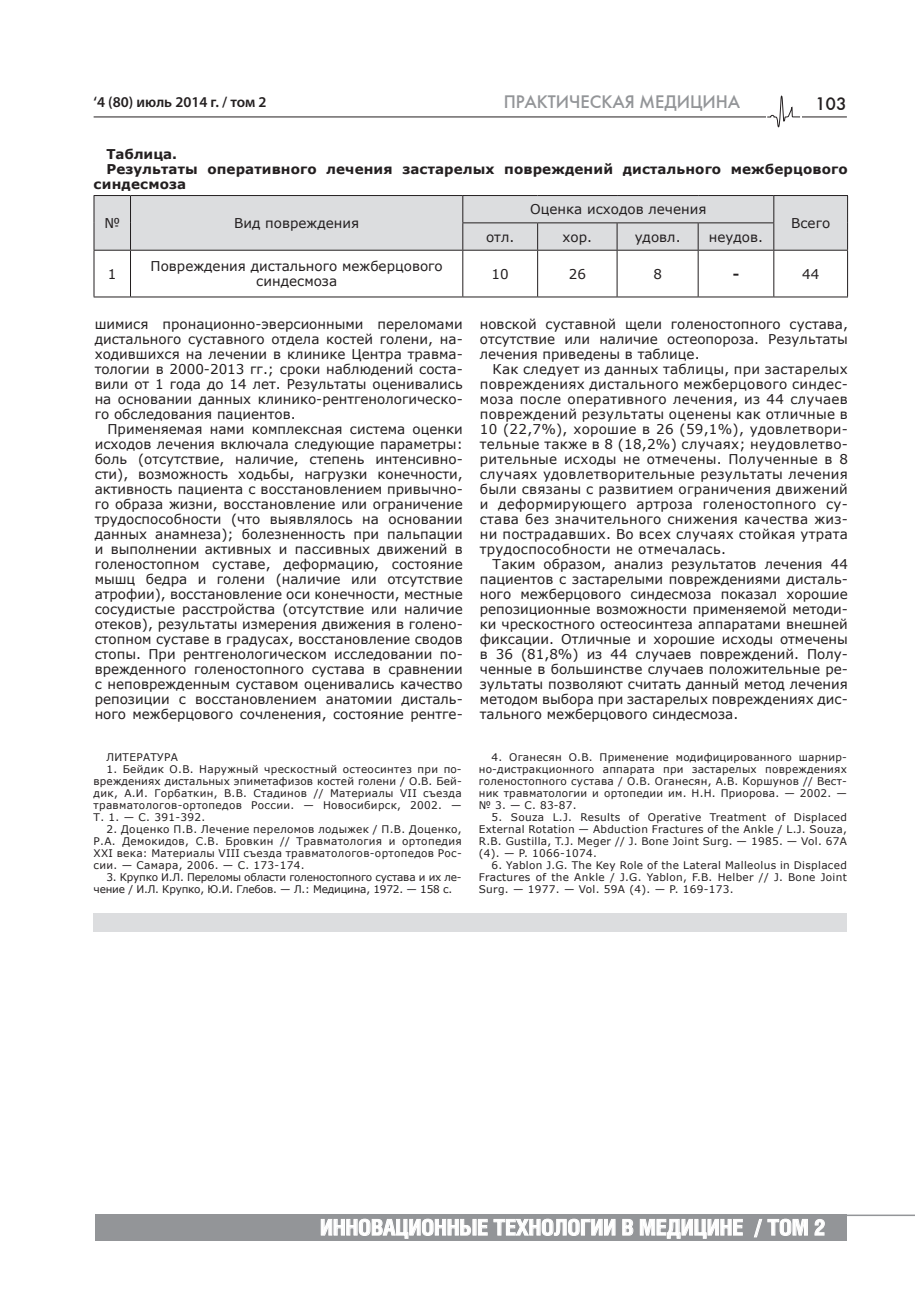
<style>
.page{position:relative;width:915px;height:1297px;background:#fff}
.page>*{position:absolute;margin:0;border:0;box-sizing:border-box;transform-origin:0 0}
.t1{font:700 21.75px "Helios Cond";color:#fff;scale:1.05 1}
.t2{font:18px "Futuris C";color:#939598}
.t3{font:18px "Futuris C";color:#231f20}
.t4{font:600 15px "Myriad Pro";color:#231f20}
.t5{font:13.5px/15px "Verdana";color:#231f20;text-align:justify}
.t6{font:700 13.5px "Verdana";letter-spacing:.01em;color:#231f20}
.t7{font:10.5px/12px "Verdana";letter-spacing:.03em;color:#231f20;text-align:justify}
.t8{font:10.5px/12px "Verdana";letter-spacing:-.02em;color:#231f20}
</style>
<div class="page">
<hr style="left:94px;top:117px;width:752px;height:1px;background:#231f20">
<div style="left:95px;top:1215px;width:751px;height:26px;background:#939598"></div>
<svg style="left:321px;top:1219px;width:166px;height:19px"></svg>
<svg style="left:493px;top:1219px;width:122px;height:17px"></svg>
<svg style="left:622px;top:1219px;width:11px;height:16px"></svg>
<svg style="left:639px;top:1219px;width:103px;height:19px"></svg>
<svg style="left:754px;top:1219px;width:7px;height:18px"></svg>
<svg style="left:767px;top:1218px;width:40px;height:18px"></svg>
<svg style="left:814px;top:1219px;width:10px;height:16px"></svg>
<hr style="left:645px;top:1214px;width:269px;height:2px;background:#939598">
<div style="left:765px;top:95px;width:35px;height:33px;background:#fff"></div>
<svg style="left:767px;top:95px;width:33px;height:32px"></svg>
<hr style="left:94px;top:195px;width:36px;height:1px;background:#231f20">
<hr style="left:130px;top:195px;width:332px;height:1px;background:#231f20">
<hr style="left:462px;top:195px;width:75px;height:1px;background:#231f20">
<hr style="left:537px;top:195px;width:80px;height:1px;background:#231f20">
<hr style="left:617px;top:195px;width:81px;height:1px;background:#231f20">
<hr style="left:698px;top:195px;width:75px;height:1px;background:#231f20">
<hr style="left:773px;top:195px;width:74px;height:1px;background:#231f20">
<div style="left:94px;top:196px;width:753px;height:54px;background:#dcdddf"></div>
<hr style="left:94px;top:250px;width:36px;height:1px;background:#231f20">
<hr style="left:94px;top:251px;width:1px;height:46px;background:#231f20">
<hr style="left:130px;top:250px;width:332px;height:1px;background:#231f20">
<hr style="left:130px;top:251px;width:1px;height:46px;background:#231f20">
<hr style="left:462px;top:250px;width:75px;height:1px;background:#231f20">
<hr style="left:462px;top:251px;width:1px;height:46px;background:#231f20">
<hr style="left:537px;top:250px;width:80px;height:1px;background:#231f20">
<hr style="left:537px;top:251px;width:1px;height:46px;background:#231f20">
<hr style="left:617px;top:250px;width:81px;height:1px;background:#231f20">
<hr style="left:616px;top:251px;width:1px;height:46px;background:#231f20">
<hr style="left:698px;top:250px;width:75px;height:1px;background:#231f20">
<hr style="left:697px;top:251px;width:1px;height:46px;background:#231f20">
<hr style="left:773px;top:250px;width:74px;height:1px;background:#231f20">
<hr style="left:773px;top:251px;width:1px;height:46px;background:#231f20">
<hr style="left:846px;top:251px;width:1px;height:46px;background:#231f20">
<hr style="left:94px;top:297px;width:36px;height:1px;background:#231f20">
<hr style="left:130px;top:297px;width:332px;height:1px;background:#231f20">
<hr style="left:462px;top:297px;width:75px;height:1px;background:#231f20">
<hr style="left:537px;top:297px;width:80px;height:1px;background:#231f20">
<hr style="left:617px;top:297px;width:81px;height:1px;background:#231f20">
<hr style="left:698px;top:297px;width:75px;height:1px;background:#231f20">
<hr style="left:773px;top:297px;width:74px;height:1px;background:#231f20">
<div style="left:94px;top:914px;width:752px;height:18px;background:#dcdddf"></div>
<p class="t4" style="left:94px;top:92px;width:174px">‘4 (80) июль 2014 г. / том 2</p>
<h2 class="t2" style="left:503px;top:91px;width:238px">ПРАКТИЧЕСКАЯ МЕДИЦИНА</h2>
<h2 class="t3" style="left:814px;top:93px;width:33px">103</h2>
<p class="t6" style="left:106px;top:145px;width:72px">Таблица.</p>
<p class="t6" style="left:106px;top:160px;width:742px">Результаты оперативного лечения застарелых повреждений дистального межберцового</p>
<p class="t6" style="left:94px;top:175px;width:94px">синдесмоза</p>
<p class="t5" style="left:104px;top:215px;width:17px">№</p>
<p class="t5" style="left:234px;top:215px;width:126px">Вид повреждения</p>
<p class="t5" style="left:530px;top:202px;width:178px">Оценка исходов лечения</p>
<p class="t5" style="left:790px;top:215px;width:41px">Всего</p>
<p class="t5" style="left:486px;top:229px;width:30px">отл.</p>
<p class="t5" style="left:562px;top:229px;width:31px">хор.</p>
<p class="t5" style="left:634px;top:229px;width:47px">удовл.</p>
<p class="t5" style="left:708px;top:229px;width:56px">неудов.</p>
<p class="t5" style="left:108px;top:266px;width:10px">1</p>
<p class="t5" style="left:150px;top:259px;width:294px;text-align:center">Повреждения дистального межберцового синдесмоза</p>
<p class="t5" style="left:491px;top:266px;width:19px">10</p>
<p class="t5" style="left:568px;top:266px;width:19px">26</p>
<p class="t5" style="left:653px;top:266px;width:10px">8</p>
<p class="t6" style="left:732px;top:264px;width:8px">-</p>
<p class="t5" style="left:801px;top:266px;width:19px">44</p>
<p class="t5" style="left:95px;top:317px;width:369px">шимися пронационно-эверсионными переломами дистального суставного отдела костей голени, на&shy;ходившихся на лечении в клинике Центра травма&shy;тологии в 2000-2013 гг.; сроки наблюдений соста&shy;вили от 1 года до 14 лет. Результаты оценивались на основании данных клинико-рентгенологическо&shy;го обследования пациентов.</p>
<p class="t5" style="left:95px;top:422px;width:369px;text-indent:13px">Применяемая нами комплексная система оценки исходов лечения включала следующие параметры: боль (отсутствие, наличие, степень интенсивно&shy;сти), возможность ходьбы, нагрузки конечности, активность пациента с восстановлением привычно&shy;го образа жизни, восстановление или ограничение трудоспособности (что выявлялось на основании данных анамнеза); болезненность при пальпации и выполнении активных и пассивных движений в голеностопном суставе, деформацию, состояние мышц бедра и голени (наличие или отсутствие атрофии), восстановление оси конечности, местные сосудистые расстройства (отсутствие или наличие отеков), результаты измерения движения в голено&shy;стопном суставе в градусах, восстановление сводов стопы. При рентгенологическом исследовании по&shy;врежденного голеностопного сустава в сравнении с неповрежденным суставом оценивались качество репозиции с восстановлением анатомии дисталь&shy;ного межберцового сочленения, состояние рентге-</p>
<p class="t7" style="left:106px;top:751px;width:73px">ЛИТЕРАТУРА</p>
<p class="t7" style="left:94px;top:763px;width:369px;text-align:left;text-indent:13px">1. Бейдик О.В. Наружный чрескостный остеосинтез при по&shy;вреждениях дистальных эпиметафизов костей голени / О.В. Бей&shy;дик, А.И. Горбаткин, В.В. Стадинов // Материалы VII съезда травматологов-ортопедов России. — Новосибирск, 2002. — Т. 1. — С. 391-392.</p>
<p class="t7" style="left:94px;top:823px;width:369px;text-indent:13px">2. Доценко П.В. Лечение переломов лодыжек / П.В. Доценко, Р.А. Демокидов, С.В. Бровкин // Травматология и ортопедия XXI века: Материалы VIII съезда травматологов-ортопедов Рос&shy;сии. — Самара, 2006. — С. 173-174.</p>
<p class="t8" style="left:94px;top:871px;width:369px;text-indent:13px">3. Крупко И.Л. Переломы области голеностопного сустава и их ле&shy;чение / И.Л. Крупко, Ю.И. Глебов. — Л.: Медицина, 1972. — 158 с.</p>
<p class="t5" style="left:479px;top:317px;width:369px">новской суставной щели голеностопного сустава, отсутствие или наличие остеопороза. Результаты лечения приведены в таблице.</p>
<p class="t5" style="left:479px;top:362px;width:369px;text-indent:13px">Как следует из данных таблицы, при застарелых повреждениях дистального межберцового синдес&shy;моза после оперативного лечения, из 44 случаев повреждений результаты оценены как отличные в 10 (22,7%), хорошие в 26 (59,1%), удовлетвори&shy;тельные также в 8 (18,2%) случаях; неудовлетво&shy;рительные исходы не отмечены. Полученные в 8 случаях удовлетворительные результаты лечения были связаны с развитием ограничения движений и деформирующего артроза голеностопного су&shy;става без значительного снижения качества жиз&shy;ни пострадавших. Во всех случаях стойкая утрата трудоспособности не отмечалась.</p>
<p class="t5" style="left:479px;top:557px;width:369px;text-indent:13px">Таким образом, анализ результатов лечения 44 пациентов с застарелыми повреждениями дисталь&shy;ного межберцового синдесмоза показал хорошие репозиционные возможности применяемой методи&shy;ки чрескостного остеосинтеза аппаратами внешней фиксации. Отличные и хорошие исходы отмечены в 36 (81,8%) из 44 случаев повреждений. Полу&shy;ченные в большинстве случаев положительные ре&shy;зультаты позволяют считать данный метод лечения методом выбора при застарелых повреждениях дис&shy;тального межберцового синдесмоза.</p>
<p class="t7" style="left:478px;top:751px;width:369px;text-indent:13px">4. Оганесян О.В. Применение модифицированного шарнир&shy;но-дистракционного аппарата при застарелых повреждениях голеностопного сустава / О.В. Оганесян, А.В. Коршунов // Вест&shy;ник травматологии и ортопедии им. Н.Н. Приорова. — 2002. — № 3. — С. 83-87.</p>
<p class="t7" style="left:478px;top:811px;width:369px;text-indent:13px">5. Souza L.J. Results of Operative Treatment of Displaced External Rotation — Abduction Fractures of the Ankle / L.J. Souza, R.B. Gustilla, T.J. Meger // J. Bone Joint Surg. — 1985. — Vol. 67A (4). — P. 1066-1074.</p>
<p class="t7" style="left:478px;top:859px;width:369px;text-indent:13px">6. Yablon J.G. The Key Role of the Lateral Malleolus in Displaced Fractures of the Ankle / J.G. Yablon, F.B. Helber // J. Bone Joint Surg. — 1977. — Vol. 59A (4). — P. 169-173.</p>
<h1 class="t1" style="left:320px;top:1214px;width:440px">инновационные технологии в медицине / ТОМ</h1>
<h1 class="t1" style="left:813px;top:1214px;width:12px">2</h1>
</div>
